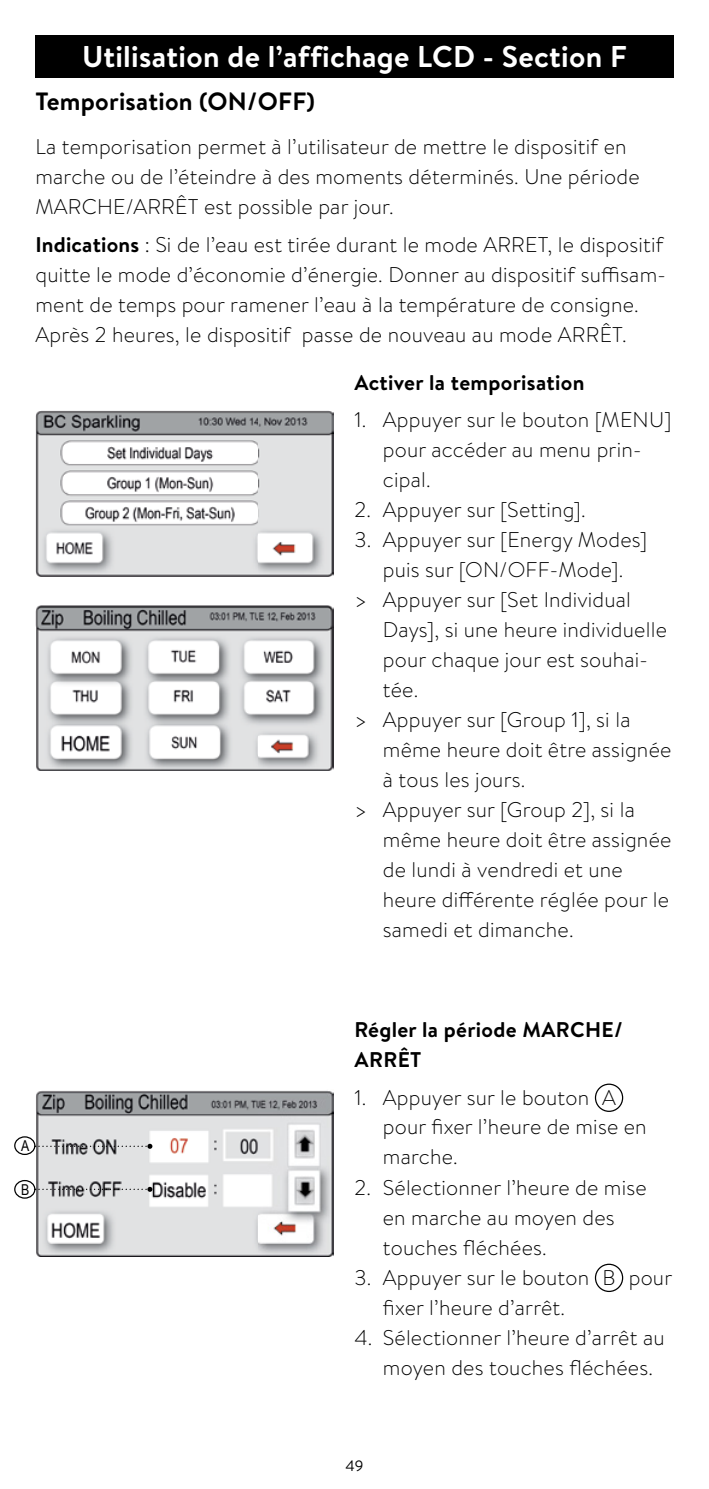
<style>
.page{position:relative;width:709px;height:1489px;background:#fff}
.page>*{position:absolute;margin:0;border:0;box-sizing:border-box;transform-origin:0 0}
.t1{font:700 30px "Brandon Text";letter-spacing:.01em;color:#fff}
.t2{font:700 25px "Brandon Text";letter-spacing:.01em;color:#000}
.t3{font:300 21.25px/30px "Brandon Text";letter-spacing:.01em;color:#000}
.t4{font:700 21.25px/30px "Brandon Text";letter-spacing:.015em;color:#000}
.t5{font:15px "Brandon Text";color:#000}
.t6{font:15px "Arial Narrow";color:#000}
.s1{font-weight:700}
</style>
<div class="page">
<img style="left:35px;top:605px;width:298px;height:166px">
<img style="left:35px;top:1090px;width:298px;height:166px">
<svg style="left:35px;top:1143px;width:117px;height:5px"></svg>
<svg style="left:35px;top:1186px;width:117px;height:5px"></svg>
<div style="left:14px;top:1136px;width:21px;height:18px;border:1px solid #000;border-radius:50%"></div>
<div style="left:14px;top:1179px;width:21px;height:19px;border:1px solid #000;border-radius:50%"></div>
<img style="left:35px;top:410px;width:298px;height:166px">
<div style="left:595px;top:1083px;width:28px;height:28px;border:1px solid #000;border-radius:50%"></div>
<div style="left:595px;top:1263px;width:28px;height:28px;border:1px solid #000;border-radius:50%"></div>
<div style="left:35px;top:35px;width:638px;height:43px;background:#000"></div>
<h1 class="t1" style="left:82px;top:36px;width:546px">Utilisation de l’affichage LCD - Section F</h1>
<p class="t2" style="left:35px;top:84px;width:281px">Temporisation (ON/OFF)</p>
<p class="t3" style="left:35px;top:131px;width:605px">La temporisation permet à l’utilisateur de mettre le dispositif en marche ou de l’éteindre à des moments déterminés. Une période<br>MARCHE/ARRÊT est possible par jour.</p>
<p class="t3" style="left:35px;top:228px;width:632px"><span class="s1">Indications</span> : Si de l’eau est tirée durant le mode ARRET, le dispositif quitte le mode d’économie d’énergie. Donner au dispositif suffisam&shy;ment de temps pour ramener l’eau à la température de consigne.<br>Après 2 heures, le dispositif passe de nouveau au mode ARRÊT.</p>
<p class="t6" style="left:21px;top:1134px;width:10px">A</p>
<p class="t6" style="left:21px;top:1178px;width:10px">B</p>
<p class="t4" style="left:354px;top:367px;width:231px">Activer la temporisation</p>
<p class="t3" style="left:383px;top:404px;width:290px;text-indent:-28px">1. Appuyer sur le bouton [MENU] pour accéder au menu prin&shy;cipal.</p>
<p class="t3" style="left:354px;top:494px;width:233px">2. Appuyer sur [Setting].</p>
<p class="t3" style="left:354px;top:524px;width:294px">3. Appuyer sur [Energy Modes]</p>
<p class="t3" style="left:383px;top:554px;width:242px">puis sur [ON/OFF-Mode].</p>
<p class="t3" style="left:354px;top:584px;width:278px">&gt; Appuyer sur [Set Individual</p>
<p class="t3" style="left:383px;top:614px;width:285px">Days], si une heure individuelle</p>
<p class="t3" style="left:383px;top:644px;width:267px">pour chaque jour est souhai-</p>
<p class="t3" style="left:383px;top:674px;width:37px">tée.</p>
<p class="t3" style="left:354px;top:704px;width:277px">&gt; Appuyer sur [Group 1], si la</p>
<p class="t3" style="left:383px;top:734px;width:290px">même heure doit être assignée</p>
<p class="t3" style="left:383px;top:764px;width:144px">à tous les jours.</p>
<p class="t3" style="left:354px;top:794px;width:282px">&gt; Appuyer sur [Group 2], si la</p>
<p class="t3" style="left:383px;top:824px;width:290px">même heure doit être assignée</p>
<p class="t3" style="left:383px;top:854px;width:241px">de lundi à vendredi et une</p>
<p class="t3" style="left:383px;top:884px;width:288px">heure différente réglée pour le</p>
<p class="t3" style="left:383px;top:914px;width:192px">samedi et dimanche.</p>
<p class="t4" style="left:354px;top:1014px;width:270px">Régler la période MARCHE/<br>ARRÊT</p>
<p class="t3" style="left:383px;top:1081px;width:265px;text-indent:-28px">1. Appuyer sur le bouton A pour fixer l’heure de mise en marche.</p>
<p class="t3" style="left:383px;top:1171px;width:265px;text-indent:-28px">2. Sélectionner l’heure de mise en marche au moyen des touches fléchées.</p>
<p class="t3" style="left:383px;top:1261px;width:291px;text-indent:-28px">3. Appuyer sur le bouton B pour fixer l’heure d’arrêt.</p>
<p class="t3" style="left:383px;top:1321px;width:283px;text-indent:-28px">4. Sélectionner l’heure d’arrêt au moyen des touches fléchées.</p>
<p class="t5" style="left:345px;top:1455px;width:20px">49</p>
</div>
